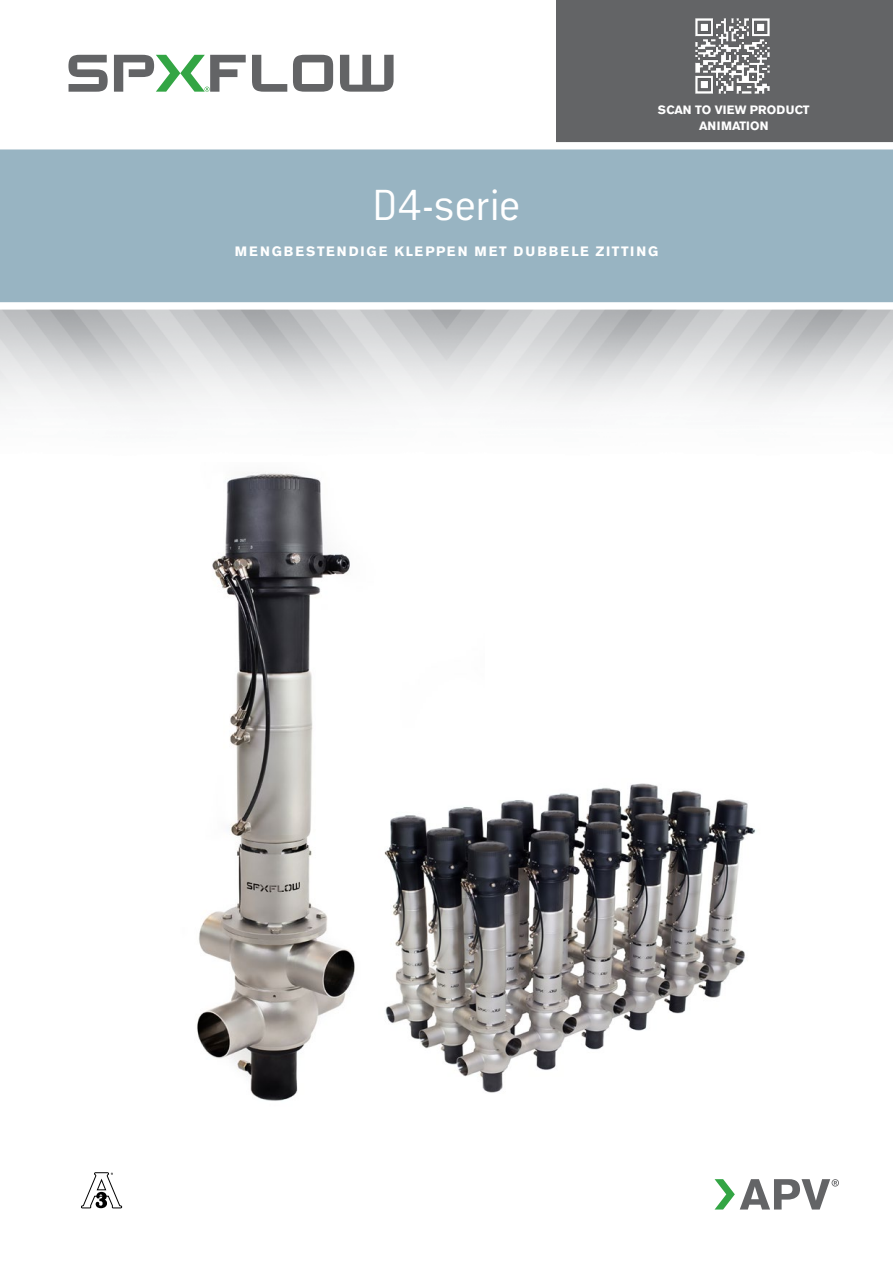
<style>
.page{position:relative;width:893px;height:1263px;background:#fff}
.page>*{position:absolute;margin:0;border:0;box-sizing:border-box;transform-origin:0 0}
.t1{font:300 48px "Conduit ITC Std";letter-spacing:-.01em;color:#fff}
.t2{font:700 13.5px "Akzidenz Grotesk BE";letter-spacing:.15em;color:#fff}
.Body_Copy_Sub-Headli{font:700 12px/16.5px "Akzidenz Grotesk BE";color:#fff;text-align:center}
</style>
<div class="page">
<div style="left:0;top:146px;width:893px;height:160px;background:#98b4c2"></div>
<div style="left:0;top:302px;width:893px;height:8px;background:#fff"></div>
<div style="left:556px;top:0;width:337px;height:146px;background:#636466"></div>
<div style="left:0;top:142px;width:893px;height:7px;background:#fff"></div>
<svg style="left:81px;top:1172px;width:41px;height:37px"></svg>
<img style="left:695px;top:18px;width:75px;height:76px">
<svg style="left:68px;top:55px;width:40px;height:37px"></svg>
<svg style="left:293px;top:55px;width:40px;height:37px"></svg>
<svg style="left:252px;top:55px;width:35px;height:37px"></svg>
<svg style="left:340px;top:55px;width:54px;height:37px"></svg>
<svg style="left:114px;top:55px;width:132px;height:37px"></svg>
<svg style="left:715px;top:1179px;width:124px;height:30px"></svg>
<img style="left:197px;top:463px;width:158px;height:638px">
<img style="left:384px;top:783px;width:372px;height:310px">
<p class="Body_Copy_Sub-Headli" style="left:658px;top:101px;width:153px">SCAN TO VIEW PRODUCT<br>ANIMATION</p>
<h1 class="t1" style="left:372px;top:179px;width:150px">D4-serie</h1>
<p class="t2" style="left:235px;top:243px;width:425px">MENGBESTENDIGE KLEPPEN MET DUBBELE ZITTING</p>
</div>
